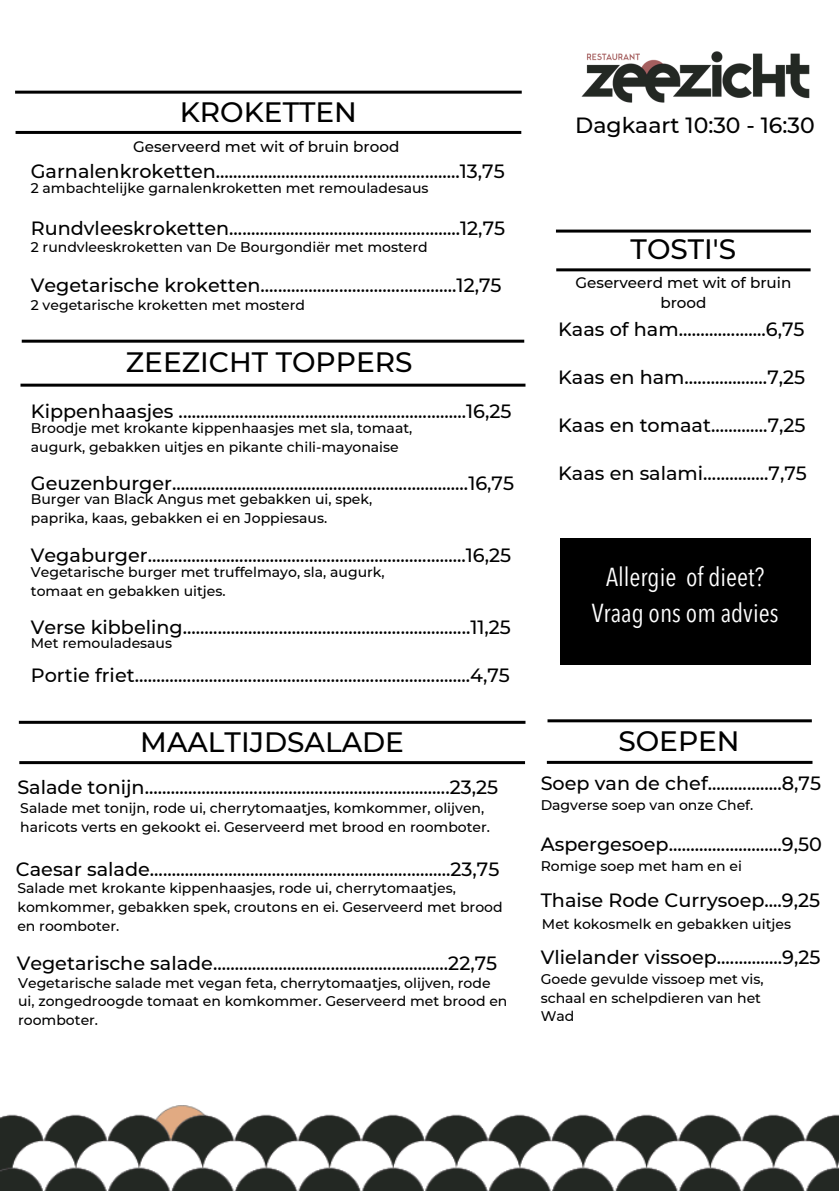
<style>
.page{position:relative;width:839px;height:1191px;background:#fff}
.page>*{position:absolute;margin:0;border:0;box-sizing:border-box;transform-origin:0 0}
.t1{font:500 28px "Montserrat";color:#000}
.t2{font:condensed 26px/36px "Avenir Next LT Pro";color:#fff;text-align:center}
.t3{font:500 22px "Montserrat";color:#000}
.t4{font:500 19.2px "Montserrat";color:#000}
.t5{font:500 15.2px/20.2px "Montserrat";color:#000;text-align:center}
.t6{font:500 14px/18.6px "Montserrat";color:#000}
</style>
<div class="page">
<img style="left:581px;top:51px;width:229px;height:52px">
<img style="left:0;top:1105px;width:838px;height:86px">
<hr style="left:16px;top:131px;width:505px;height:3px;background:#000">
<hr style="left:15px;top:91px;width:506px;height:3px;background:#000">
<hr style="left:20px;top:384px;width:505px;height:3px;background:#000">
<hr style="left:22px;top:340px;width:502px;height:3px;background:#000">
<hr style="left:556px;top:268px;width:254px;height:3px;background:#000">
<hr style="left:556px;top:230px;width:254px;height:3px;background:#000">
<hr style="left:547px;top:719px;width:264px;height:3px;background:#000">
<hr style="left:547px;top:761px;width:265px;height:3px;background:#000">
<div style="left:560px;top:538px;width:250px;height:127px;background:#000"></div>
<hr style="left:19px;top:761px;width:506px;height:3px;background:#000">
<hr style="left:19px;top:721px;width:506px;height:3px;background:#000">
<p class="t1" style="left:180px;top:95px;width:179px">KROKETTEN</p>
<p class="t5" style="left:133px;top:137px;width:268px">Geserveerd met wit of bruin brood</p>
<p class="t4" style="left:31px;top:160px;width:475px">Garnalenkroketten........................................................13,75</p>
<h1 class="t4" style="left:31px;top:217px;width:476px">Rundvleeskroketten.....................................................12,75</h1>
<p class="t4" style="left:31px;top:274px;width:472px">Vegetarische kroketten.............................................12,75</p>
<h4 class="t6" style="left:31px;top:179px;width:399px">2 ambachtelijke garnalenkroketten met remouladesaus</h4>
<h4 class="t6" style="left:31px;top:238px;width:398px">2 rundvleeskroketten van De Bourgondiër met mosterd</h4>
<h4 class="t6" style="left:31px;top:296px;width:276px">2 vegetarische kroketten met mosterd</h4>
<h1 class="t1" style="left:126px;top:345px;width:288px">ZEEZICHT TOPPERS</h1>
<h4 class="t4" style="left:31px;top:399px;width:482px">Kippenhaasjes ..................................................................16,25</h4>
<p class="t6" style="left:31px;top:419px;width:383px">Broodje met krokante kippenhaasjes met sla, tomaat, augurk, gebakken uitjes en pikante chili-mayonaise</p>
<p class="t4" style="left:31px;top:471px;width:484px">Geuzenburger....................................................................16,75</p>
<h3 class="t6" style="left:31px;top:490px;width:343px">Burger van Black Angus met gebakken ui, spek, paprika, kaas, gebakken ei en Joppiesaus.</h3>
<p class="t3" style="left:575px;top:111px;width:241px">Dagkaart 10:30 - 16:30</p>
<h4 class="t1" style="left:630px;top:232px;width:107px">TOSTI'S</h4>
<p class="t5" style="left:575px;top:272px;width:217px">Geserveerd met wit of bruin brood</p>
<h4 class="t4" style="left:558px;top:318px;width:248px">Kaas of ham....................6,75</h4>
<h4 class="t4" style="left:558px;top:366px;width:248px">Kaas en ham...................7,25</h4>
<p class="t4" style="left:558px;top:414px;width:249px">Kaas en tomaat.............7,25</p>
<p class="t4" style="left:558px;top:462px;width:250px">Kaas en salami...............7,75</p>
<p class="t4" style="left:31px;top:543px;width:482px">Vegaburger.........................................................................16,25</p>
<h1 class="t6" style="left:31px;top:563px;width:355px">Vegetarische burger met truffelmayo, sla, augurk, tomaat en gebakken uitjes.</h1>
<p class="t2" style="left:591px;top:561px;width:188px">Allergie of dieet?<br>Vraag ons om advies</p>
<p class="t4" style="left:31px;top:615px;width:481px">Verse kibbeling..................................................................11,25</p>
<p class="t4" style="left:31px;top:663px;width:480px">Portie friet.............................................................................4,75</p>
<p class="t6" style="left:31px;top:633px;width:143px">Met remouladesaus</p>
<p class="t1" style="left:140px;top:725px;width:265px">MAALTIJDSALADE</p>
<h4 class="t4" style="left:17px;top:775px;width:482px">Salade tonijn......................................................................23,25</h4>
<p class="t6" style="left:20px;top:799px;width:471px">Salade met tonijn, rode ui, cherrytomaatjes, komkommer, olijven, haricots verts en gekookt ei. Geserveerd met brood en roomboter.</p>
<h4 class="t4" style="left:16px;top:857px;width:485px">Caesar salade.....................................................................23,75</h4>
<p class="t6" style="left:17px;top:879px;width:486px">Salade met krokante kippenhaasjes, rode ui, cherrytomaatjes, komkommer, gebakken spek, croutons en ei. Geserveerd met brood en roomboter.</p>
<h4 class="t4" style="left:17px;top:951px;width:482px">Vegetarische salade......................................................22,75</h4>
<p class="t6" style="left:18px;top:973px;width:491px">Vegetarische salade met vegan feta, cherrytomaatjes, olijven, rode ui, zongedroogde tomaat en komkommer. Geserveerd met brood en roomboter.</p>
<h4 class="t1" style="left:618px;top:724px;width:123px">SOEPEN</h4>
<p class="t4" style="left:540px;top:771px;width:282px">Soep van de chef.................8,75</p>
<h4 class="t6" style="left:540px;top:796px;width:214px">Dagverse soep van onze Chef.</h4>
<h4 class="t4" style="left:540px;top:833px;width:283px">Aspergesoep..........................9,50</h4>
<h4 class="t4" style="left:540px;top:888px;width:281px">Thaise Rode Currysoep....9,25</h4>
<h4 class="t4" style="left:540px;top:945px;width:281px">Vlielander vissoep...............9,25</h4>
<h2 class="t6" style="left:540px;top:857px;width:203px">Romige soep met ham en ei</h2>
<p class="t6" style="left:542px;top:914px;width:250px">Met kokosmelk en gebakken uitjes</p>
<h1 class="t6" style="left:540px;top:970px;width:224px">Goede gevulde vissoep met vis, schaal en schelpdieren van het<br>Wad</h1>
</div>
